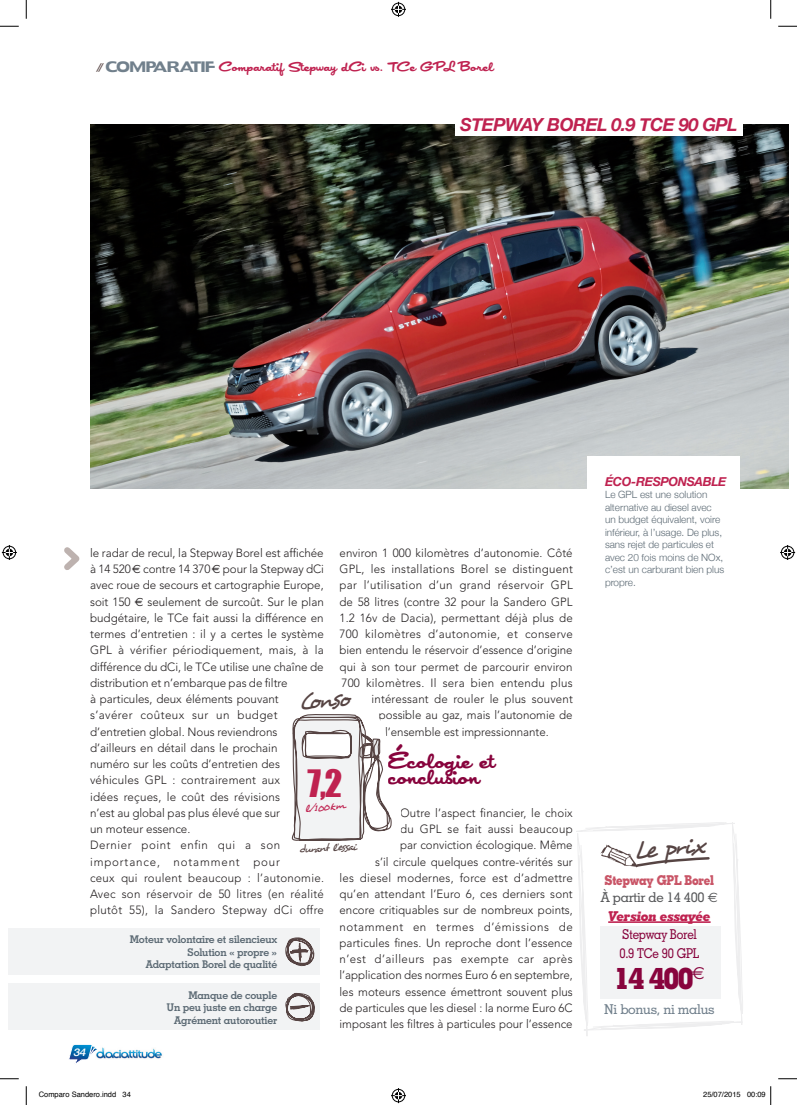
<style>
.page{position:relative;width:797px;height:1105px;background:#fff}
.page>*{position:absolute;margin:0;border:0;box-sizing:border-box;transform-origin:0 0}
.t1{font:34.62px "Impact";color:#bf2250}
.t2{font:700 30px "Geometric Slab 703 BT Xtra";color:#88043d}
.t3{font:25px "Japan";letter-spacing:-.005em;color:#88043d}
.t4{font:italic 25px "Desyrel";color:#564443;scale:.96 1}
.t5{font:italic 23.25px "Desyrel";color:#564443;scale:.96 1}
.t6{font:italic 700 18px "Helvetica Neue";letter-spacing:-.03em;color:#bf2250}
.t7{font:15px "Japan";color:#bf2250}
.t8{font:500 13.62px/18.8px "Geometric Slab 703 BT";letter-spacing:-.02em;color:#88043d;scale:.87 1}
.t9{font:700 13.62px "Geometric Slab 703 BT Xtra";letter-spacing:-.02em;color:#c95567;scale:.87 1}
.t10{font:500 13.62px "Geometric Slab 703 BT";letter-spacing:-.02em;color:#57585a}
.t11{font:500 13.62px "Geometric Slab 703 BT";letter-spacing:-.02em;color:#71808c}
.t12{font:13.62px "Geometric Slab 703 BT Xtra Bold Ital";letter-spacing:-.02em;color:#bf2250}
.t13{font:italic 700 12.5px "Helvetica Neue";letter-spacing:-.03em;color:#bf2250}
.t14{font:300 11.88px/16.2px "Avenir";letter-spacing:.005em;color:#231f20}
.t15{font:300 11.88px "Avenir";letter-spacing:.025em;color:#231f20}
.t16{font:300 11.88px "Avenir";letter-spacing:.03em;color:#231f20}
.t17{font:italic 10.88px "Desyrel";color:#564443;scale:.96 1}
.t18{font:italic 10.88px "Desyrel";color:#bf2250;scale:.96 1}
.t19{font:700 10.62px/12.8px "Geometric Slab 703 BT";letter-spacing:-.02em;color:#5c6a74;text-align:right}
.t20{font:italic 500 10.5px "Helvetica Neue";color:#fff;scale:1.11 1}
.t21{font:300 10px/12.5px "Helvetica Neue";letter-spacing:-.005em;color:#5c6a74}
.t22{font:italic 10px "DIN Medium";color:#564443}
.t23{font:7.5px "Helvetica";color:#000}
.s1{font-family:"Dorado Headline";color:#71808c}
.s2{font-family:"Euro Sans";font-weight:400}
</style>
<div class="page">
<img style="left:99px;top:1047px;width:63px;height:12px">
<svg style="left:69px;top:1044px;width:30px;height:19px"></svg>
<svg style="left:64px;top:547px;width:16px;height:23px"></svg>
<img style="left:90px;top:124px;width:698px;height:364px">
<div style="left:587px;top:456px;width:153px;height:240px;background:#fff"></div>
<div style="left:9px;top:928px;width:311px;height:46px;background:#f2f3f4"></div>
<div style="left:9px;top:984px;width:311px;height:46px;background:#f2f3f4"></div>
<svg style="left:285px;top:937px;width:30px;height:29px"></svg>
<svg style="left:285px;top:993px;width:30px;height:28px"></svg>
<svg style="left:576px;top:822px;width:167px;height:214px"></svg>
<div style="left:455px;top:108px;width:287px;height:28px;background:#fff"></div>
<svg style="left:0;top:25px;width:19px;height:2px"></svg>
<svg style="left:778px;top:25px;width:19px;height:2px"></svg>
<svg style="left:0;top:1078px;width:19px;height:1px"></svg>
<svg style="left:778px;top:1078px;width:19px;height:1px"></svg>
<svg style="left:25px;top:0;width:2px;height:19px"></svg>
<svg style="left:25px;top:1086px;width:2px;height:19px"></svg>
<svg style="left:770px;top:0;width:1px;height:19px"></svg>
<svg style="left:391px;top:2px;width:15px;height:15px"></svg>
<svg style="left:391px;top:1088px;width:15px;height:15px"></svg>
<svg style="left:2px;top:545px;width:15px;height:15px"></svg>
<svg style="left:780px;top:545px;width:15px;height:15px"></svg>
<svg style="left:770px;top:1086px;width:1px;height:19px"></svg>
<svg style="left:291px;top:714px;width:101px;height:127px"></svg>
<p class="t7" style="left:105px;top:60px;width:389px"><span class="s1">COMPARATIF</span> Comparatif Stepway dCi vs. TCe GPL Borel</p>
<p class="t22" style="left:97px;top:61px;width:7px">//</p>
<h3 class="t6" style="left:460px;top:110px;width:279px">STEPWAY BOREL 0.9 TCE 90 GPL</h3>
<p class="t14" style="left:90px;top:544px;width:235px">le radar de recul, la Stepway Borel est affichée à 14 520 <span class="s2">€</span> contre 14 370 <span class="s2">€</span> pour la Stepway dCi avec roue de secours et cartographie Europe, soit 150 <span class="s2">€</span> seulement de surcoût. Sur le plan budgétaire, le TCe fait aussi la différence en termes d’entretien : il y a certes le système GPL à vérifier périodiquement, mais, à la différence du dCi, le TCe utilise une chaîne de distribution et n’embarque pas de filtre<br>à particules, deux éléments pouvant s’avérer coûteux sur un budget d’entretien global. Nous reviendrons d’ailleurs en détail dans le prochain<br>numéro sur les coûts d’entretien des véhicules GPL : contrairement aux<br>idées reçues, le coût des révisions<br>n’est au global pas plus élevé que sur<br>un moteur essence.<br>Dernier point enfin qui a son importance, notamment pour<br>ceux qui roulent beaucoup : l’autonomie.<br>Avec son réservoir de 50 litres (en réalité plutôt 55), la Sandero Stepway dCi offre</p>
<p class="t14" style="left:339px;top:544px;width:234px">environ 1 000 kilomètres d’autonomie. Côté</p>
<p class="t14" style="left:339px;top:561px;width:235px">GPL, les installations Borel se distinguent</p>
<p class="t15" style="left:339px;top:578px;width:235px">par l’utilisation d’un grand réservoir GPL</p>
<p class="t14" style="left:339px;top:593px;width:235px">de 58 litres (contre 32 pour la Sandero GPL</p>
<p class="t14" style="left:339px;top:609px;width:235px">1.2 16v de Dacia), permettant déjà plus de</p>
<p class="t16" style="left:339px;top:627px;width:235px">700 kilomètres d’autonomie, et conserve</p>
<p class="t14" style="left:339px;top:642px;width:235px">bien entendu le réservoir d’essence d’origine</p>
<p class="t14" style="left:339px;top:658px;width:235px">qui à son tour permet de parcourir environ</p>
<p class="t14" style="left:341px;top:674px;width:233px">700 kilomètres. Il sera bien entendu plus</p>
<p class="t14" style="left:371px;top:691px;width:203px">intéressant de rouler le plus souvent</p>
<p class="t14" style="left:379px;top:707px;width:195px">possible au gaz, mais l’autonomie de</p>
<p class="t14" style="left:385px;top:723px;width:165px">l’ensemble est impressionnante.</p>
<h3 class="t3" style="left:388px;top:748px;width:109px">Ecologie et</h3>
<h3 class="t5" style="left:297px;top:687px;width:55px;rotate:-5deg">Conso</h3>
<h1 class="t1" style="left:307px;top:756px;width:36px">7,2</h1>
<h3 class="t3" style="left:388px;top:765px;width:93px">conclusion</h3>
<p class="t14" style="left:339px;top:804px;width:235px;text-align:right">Outre l’aspect financier, le choix<br>du GPL se fait aussi beaucoup<br>par conviction écologique. Même<br>s’il circule quelques contre-vérités sur<br>les diesel modernes, force est d’admettre qu’en attendant l’Euro 6, ces derniers sont encore critiquables sur de nombreux points, notamment en termes d’émissions de particules fines. Un reproche dont l’essence n’est d’ailleurs pas exempte car après l’application des normes Euro 6 en septembre, les moteurs essence émettront souvent plus de particules que les diesel : la norme Euro 6C imposant les filtres à particules pour l’essence</p>
<p class="t18" style="left:304px;top:802px;width:44px;rotate:-5deg">l/100km</p>
<p class="t17" style="left:298px;top:842px;width:61px;rotate:-3deg">durant l’essai</p>
<p class="t19" style="left:130px;top:933px;width:149px">Moteur volontaire et silencieux<br>Solution « propre »<br>Adaptation Borel de qualité</p>
<p class="t19" style="left:166px;top:988px;width:112px">Manque de couple<br>Un peu juste en charge<br>Agrément autoroutier</p>
<p class="t20" style="left:73px;top:1043px;width:15px">34</p>
<p class="t13" style="left:605px;top:471px;width:123px">ÉCO-RESPONSABLE</p>
<p class="t21" style="left:605px;top:488px;width:121px">Le GPL est une solution alternative au diesel avec un budget équivalent, voire inférieur, à l’usage. De plus, sans rejet de particules et avec 20 fois moins de NOx, c’est un carburant bien plus propre.</p>
<h3 class="t4" style="left:632px;top:835px;width:75px;rotate:-5deg">Le prix</h3>
<p class="t9" style="left:604px;top:872px;width:127px">stepway GPl Borel</p>
<p class="t10" style="left:601px;top:888px;width:118px">À partir de 14 400 <span class="s2">€</span></p>
<p class="t12" style="left:608px;top:907px;width:104px">Version essayée</p>
<p class="t8" style="left:619px;top:925px;width:93px">Stepway Borel<br>0.9 TCe 90 GPL</p>
<h2 class="t2" style="left:614px;top:960px;width:92px">14 400<sup>€</sup></h2>
<p class="t11" style="left:604px;top:1001px;width:112px">Ni bonus, ni malus</p>
<p class="t23" style="left:39px;top:1089px;width:94px">Comparo Sandero.indd 34</p>
<p class="t23" style="left:703px;top:1089px;width:64px">25/07/2015 00:09</p>
</div>
